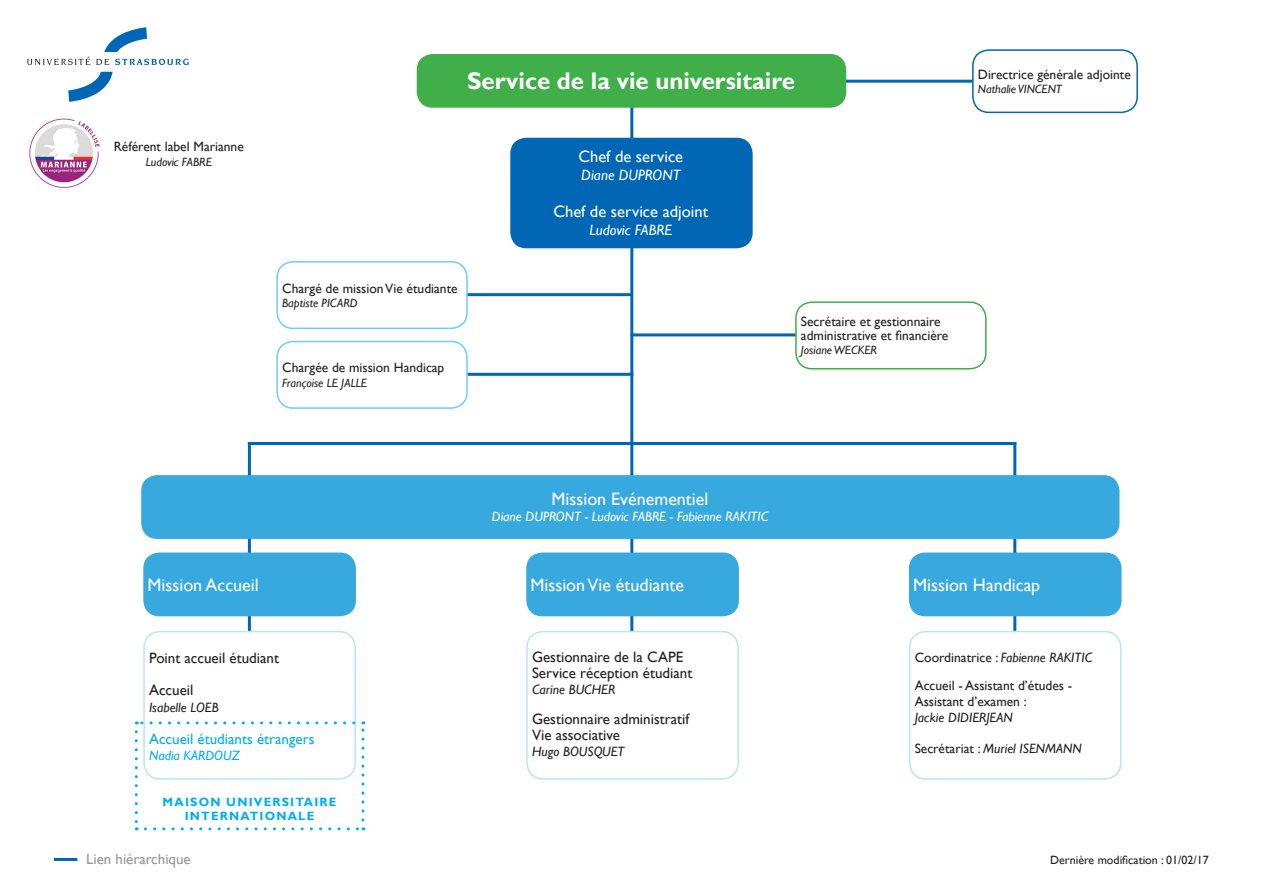
<style>
.page{position:relative;width:1263px;height:893px;background:#fff}
.page>*{position:absolute;margin:0;border:0;box-sizing:border-box;transform-origin:0 0}
.t1{font:700 24px "Gill Sans";color:#fff}
.t2{font:18px "Gill Sans";color:#fff}
.t3{font:16.5px "Gill Sans";color:#fff}
.t4{font:15px/16.2px "Gill Sans";color:#231f20}
.t5{font:15px "Gill Sans";color:#00aeef}
.t6{font:italic 15px "Gill Sans";color:#fff}
.t7{font:15px "Gill Sans";color:#939598}
.t8{font:13.5px/13.5px "Gill Sans";color:#231f20}
.t9{font:italic 13.5px "Gill Sans";color:#231f20}
.t10{font:italic 13.5px "Gill Sans";color:#fff}
.t11{font:italic 13.5px "Gill Sans";color:#00aeef}
.t12{font:italic 12px "Gill Sans";color:#231f20}
.t13{font:700 12px/14.4px "Gill Sans";letter-spacing:.1em;color:#00aeef;text-align:center}
.t14{font:12px "Gill Sans";color:#231f20}
.s1{font-style:italic}
.s2{font-style:normal}
</style>
<div class="page">
<hr style="left:631px;top:333px;width:207px;height:3px;background:#0166b3">
<hr style="left:426px;top:373px;width:207px;height:3px;background:#0166b3">
<hr style="left:807px;top:80px;width:185px;height:3px;background:#0166b3">
<svg style="left:68px;top:72px;width:45px;height:30px"></svg>
<svg style="left:27px;top:27px;width:162px;height:38px"></svg>
<hr style="left:248px;top:442px;width:3px;height:231px;background:#0166b3">
<hr style="left:1013px;top:442px;width:3px;height:231px;background:#0166b3">
<hr style="left:630px;top:100px;width:3px;height:577px;background:#0166b3">
<div style="left:417px;top:54px;width:429px;height:54px;background:#40ae49;border-radius:16px"></div>
<div style="left:143px;top:552px;width:213px;height:64px;background:#37a9df;border-radius:16px"></div>
<hr style="left:248px;top:442px;width:768px;height:3px;background:#0166b3">
<hr style="left:449px;top:293px;width:182px;height:3px;background:#0166b3">
<div style="left:510px;top:138px;width:243px;height:110px;background:#0166b3;border-radius:16px"></div>
<div style="left:796px;top:302px;width:190px;height:67px;background:#fff;border-radius:16px"></div>
<div style="left:795px;top:301px;width:191px;height:68px;border:2px solid #40ae49;border-radius:16px"></div>
<div style="left:277px;top:262px;width:190px;height:66px;background:#fff;border-radius:16px"></div>
<div style="left:276px;top:261px;width:192px;height:68px;border:2px solid #6bcff6;border-radius:16px"></div>
<div style="left:973px;top:50px;width:164px;height:62px;background:#fff;border-radius:16px"></div>
<div style="left:972px;top:49px;width:166px;height:64px;border:2px solid #0166b3;border-radius:16px"></div>
<hr style="left:54px;top:858px;width:23px;height:3px;background:#0166b3">
<div style="left:526px;top:552px;width:213px;height:64px;background:#37a9df;border-radius:16px"></div>
<div style="left:909px;top:552px;width:212px;height:64px;background:#37a9df;border-radius:16px"></div>
<div style="left:277px;top:342px;width:190px;height:66px;background:#fff;border-radius:16px"></div>
<div style="left:276px;top:341px;width:192px;height:68px;border:2px solid #6bcff6;border-radius:16px"></div>
<div style="left:527px;top:632px;width:211px;height:147px;background:#fff;border-radius:16px"></div>
<div style="left:526px;top:631px;width:213px;height:149px;border:2px solid #b9e5fa;border-radius:16px"></div>
<div style="left:910px;top:632px;width:211px;height:147px;background:#fff;border-radius:16px"></div>
<div style="left:909px;top:631px;width:212px;height:149px;border:2px solid #b9e5fa;border-radius:16px"></div>
<div style="left:144px;top:632px;width:211px;height:147px;background:#fff;border-radius:16px"></div>
<div style="left:143px;top:631px;width:213px;height:149px;border:2px solid #b9e5fa;border-radius:16px"></div>
<img style="left:29px;top:118px;width:72px;height:70px">
<div style="left:141px;top:475px;width:978px;height:64px;background:#37a9df;border-radius:16px"></div>
<svg style="left:135px;top:732px;width:3px;height:98px"></svg>
<svg style="left:145px;top:827px;width:219px;height:3px"></svg>
<svg style="left:361px;top:721px;width:3px;height:99px"></svg>
<svg style="left:136px;top:721px;width:218px;height:3px"></svg>
<p class="t8" style="left:114px;top:140px;width:131px">Référent label Marianne</p>
<p class="t12" style="left:146px;top:155px;width:67px">Ludovic FABRE</p>
<h1 class="t1" style="left:467px;top:67px;width:329px">Service de la vie universitaire</h1>
<p class="t8" style="left:282px;top:281px;width:177px">Chargé de mission Vie étudiante</p>
<p class="t12" style="left:282px;top:296px;width:77px">Baptiste PICARD</p>
<p class="t8" style="left:282px;top:361px;width:164px">Chargée de mission Handicap</p>
<p class="t12" style="left:282px;top:376px;width:86px">Françoise LE JALLE</p>
<p class="t3" style="left:578px;top:147px;width:106px">Chef de service</p>
<p class="t6" style="left:581px;top:166px;width:101px">Diane DUPRONT</p>
<p class="t3" style="left:553px;top:202px;width:156px">Chef de service adjoint</p>
<p class="t6" style="left:590px;top:221px;width:84px">Ludovic FABRE</p>
<p class="t8" style="left:801px;top:315px;width:149px">Secrétaire et gestionnaire administrative et financière</p>
<p class="t12" style="left:801px;top:343px;width:77px">Josiane WECKER</p>
<p class="t8" style="left:978px;top:68px;width:154px">Directrice générale adjointe</p>
<p class="t12" style="left:978px;top:82px;width:86px">Nathalie VINCENT</p>
<h2 class="t2" style="left:148px;top:574px;width:113px">Mission Accueil</h2>
<p class="t4" style="left:149px;top:642px;width:131px;line-height:32.4px">Point accueil étudiant<br>Accueil</p>
<p class="t9" style="left:149px;top:699px;width:71px">Isabelle LOEB</p>
<p class="t5" style="left:149px;top:730px;width:167px">Accueil étudiants étrangers</p>
<p class="t11" style="left:149px;top:748px;width:92px">Nadia KARDOUZ</p>
<p class="t13" style="left:163px;top:795px;width:175px">MAISON UNIVERSITAIRE<br>INTERNATIONALE</p>
<h2 class="t2" style="left:552px;top:489px;width:158px">Mission Evénementiel</h2>
<p class="t10" style="left:492px;top:509px;width:278px">Diane DUPRONT - Ludovic FABRE - Fabienne RAKITIC</p>
<h2 class="t2" style="left:530px;top:574px;width:155px">Mission Vie étudiante</h2>
<h2 class="t2" style="left:913px;top:574px;width:129px">Mission Handicap</h2>
<p class="t4" style="left:532px;top:649px;width:162px">Gestionnaire de la CAPE<br>Service réception étudiant</p>
<p class="t9" style="left:532px;top:682px;width:85px">Carine BUCHER</p>
<p class="t4" style="left:532px;top:711px;width:159px">Gestionnaire administratif<br>Vie associative</p>
<p class="t9" style="left:532px;top:744px;width:94px">Hugo BOUSQUET</p>
<p class="t8" style="left:915px;top:644px;width:179px;line-height:27.9px">Coordinatrice : <span class="s1">Fabienne RAKITIC<br></span>Accueil - Assistant d’études -</p>
<p class="t8" style="left:915px;top:695px;width:113px">Assistant d’examen :</p>
<p class="t9" style="left:915px;top:710px;width:100px">Jackie DIDIERJEAN</p>
<p class="t9" style="left:915px;top:741px;width:169px"><span class="s2">Secrétariat :</span> Muriel ISENMANN</p>
<p class="t7" style="left:86px;top:850px;width:106px">Lien hiérarchique</p>
<p class="t14" style="left:1050px;top:853px;width:160px">Dernière modification : 01/02/17</p>
</div>
